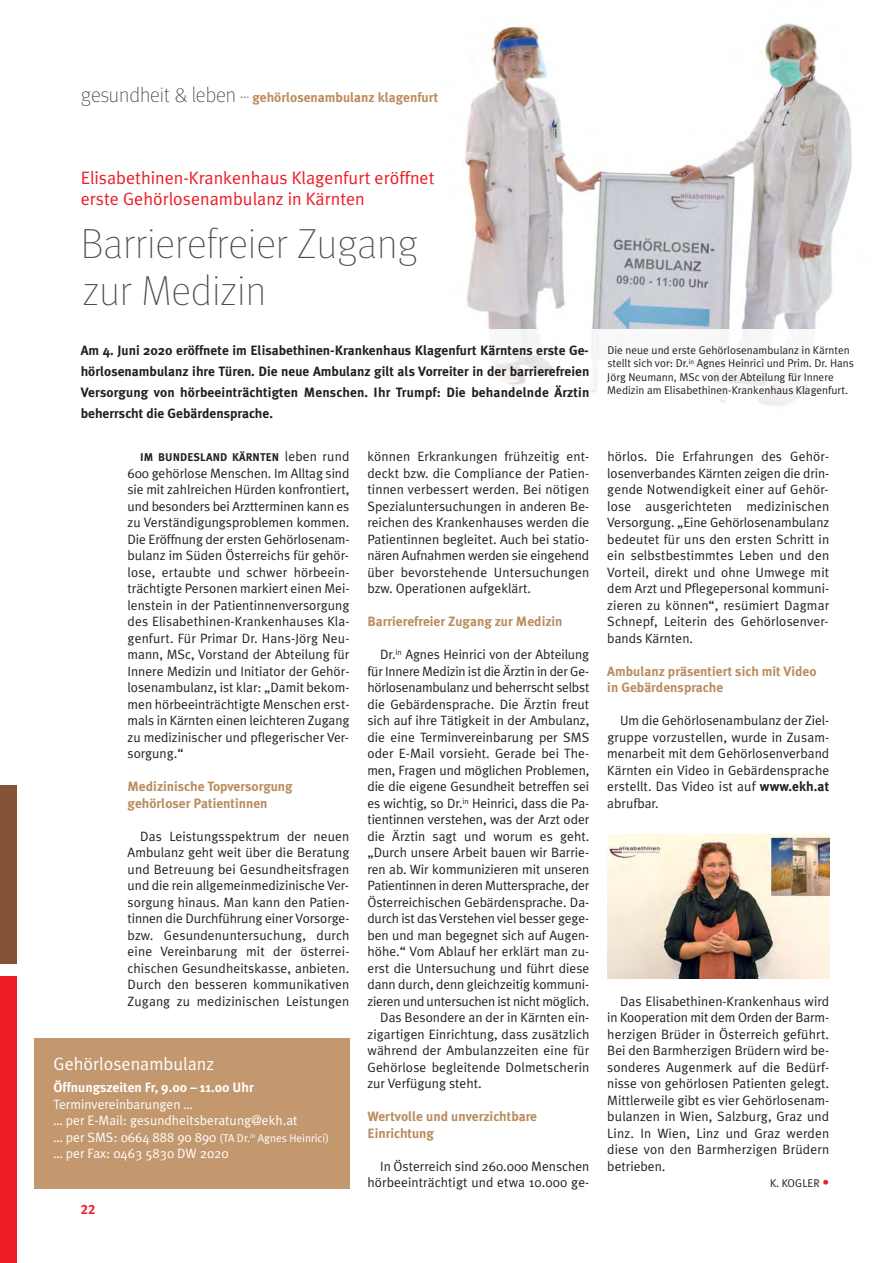
<style>
.page{position:relative;width:893px;height:1263px;background:#fff}
.page>*{position:absolute;margin:0;border:0;box-sizing:border-box;transform-origin:0 0}
.t1{font:100 42px/46.5px "Meta";color:#4c4c4e}
.t2{font:18px/21px "Meta Plus Normal";color:#ed1c24}
.t3{font:18px "Meta Plus Normal";color:#fff}
.t4{font:13.5px/16.5px "Meta Plus Normal";color:#231f20;text-align:justify}
.t5{font:700 13.5px/21px "Meta Plus";color:#231f20;text-align:justify}
.t6{font:700 13.5px/16.5px "Meta Plus";color:#ba8c5e}
.t7{font:13.5px/16.5px "Meta Plus Normal";color:#fff}
.t8{font:700 13.5px "Meta Plus";color:#fff}
.t9{font:13.5px "Meta Plus Bold Caps";color:#ed1c24}
.t10{font:11.25px/13.5px "Meta Plus Normal";color:#231f20}
.t11{font:700 11.25px "Meta Plus";letter-spacing:.01em;color:#231f20}
.s1{font-family:"Meta";font-weight:100;font-size:21px;color:#231f20}
.s2{font-family:"Meta Plus Normal";font-weight:400;font-size:13.5px}
.s3{font-family:"Meta Plus";font-weight:700}
.s4{font-family:"Meta Plus";font-weight:700;font-size:13.5px;color:#ed1c24}
.s5{font-size:11.25px}
</style>
<div class="page">
<img style="left:465px;top:23px;width:387px;height:307px">
<div style="left:0;top:785px;width:17px;height:179px;background:#845338"></div>
<div style="left:0;top:976px;width:17px;height:287px;background:#ed1c24"></div>
<img style="left:494px;top:330px;width:313px;height:76px">
<div style="left:34px;top:1037px;width:315px;height:151px;background:#c3986e"></div>
<img style="left:607px;top:834px;width:222px;height:145px">
<p class="t6" style="left:81px;top:90px;width:359px"><span class="s1">gesundheit &amp; leben</span> <sup>…</sup> gehörlosenambulanz klagenfurt</p>
<h2 class="t2" style="left:81px;top:169px;width:355px">Elisabethinen-Krankenhaus Klagenfurt eröffnet erste Gehörlosenambulanz in Kärnten</h2>
<h1 class="t1" style="left:81px;top:224px;width:339px">Barrierefreier Zugang zur Medizin</h1>
<p class="t5" style="left:81px;top:341px;width:510px">Am 4. Juni 2020 eröffnete im Elisabethinen-Krankenhaus Klagenfurt Kärntens erste Ge&shy;hörlosenambulanz ihre Türen. Die neue Ambulanz gilt als Vorreiter in der barrierefreien Versorgung von hörbeeinträchtigten Menschen. Ihr Trumpf: Die behandelnde Ärztin beherrscht die Gebärdensprache.</p>
<p class="t10" style="left:607px;top:344px;width:248px">Die neue und erste Gehörlosenambulanz in Kärnten stellt sich vor: Dr.<sup>in</sup> Agnes Heinrici und Prim. Dr. Hans Jörg Neumann, MSc von der Abteilung für Innere Medizin am Elisabethinen-Krankenhaus Klagenfurt.</p>
<p class="t11" style="left:140px;top:453px;width:211px">IM BUNDESLAND KÄRNTEN <span class="s2">leben rund</span></p>
<p class="t4" style="left:128px;top:466px;width:223px">600 gehörlose Menschen. Im Alltag sind sie mit zahlreichen Hürden konfrontiert, und besonders bei Arztterminen kann es zu Verständigungsproblemen kommen.<br>Die Eröffnung der ersten Gehörlosenam&shy;bulanz im Süden Österreichs für gehör&shy;lose, ertaubte und schwer hörbeein&shy;trächtigte Personen markiert einen Mei&shy;lenstein in der Patientinnenversorgung des Elisabethinen-Krankenhauses Kla&shy;genfurt. Für Primar Dr. Hans-Jörg Neu&shy;mann, MSc, Vorstand der Abteilung für Innere Medizin und Initiator der Gehör&shy;losenambulanz, ist klar: „Damit bekom&shy;men hörbeeinträchtigte Menschen erst&shy;mals in Kärnten einen leichteren Zugang zu medizinischer und pflegerischer Ver&shy;sorgung.“</p>
<p class="t6" style="left:128px;top:779px;width:167px">Medizinische Topversorgung gehörloser Patientinnen</p>
<p class="t4" style="left:128px;top:829px;width:223px;text-indent:13px">Das Leistungsspektrum der neuen Ambulanz geht weit über die Beratung und Betreuung bei Gesundheitsfragen und die rein allgemeinmedizinische Ver&shy;sorgung hinaus. Man kann den Patien&shy;tinnen die Durchführung einer Vorsorge&shy;bzw. Gesundenuntersuchung, durch eine Vereinbarung mit der österrei&shy;chischen Gesundheitskasse, anbieten.<br>Durch den besseren kommunikativen Zugang zu medizinischen Leistungen</p>
<p class="t4" style="left:607px;top:449px;width:223px">hörlos. Die Erfahrungen des Gehör - losenverbandes Kärnten zeigen die drin&shy;gende Notwendigkeit einer auf Gehör&shy;lose ausgerichteten medizinischen Versorgung. „Eine Gehörlosenambulanz bedeutet für uns den ersten Schritt in ein selbstbestimmtes Leben und den Vorteil, direkt und ohne Umwege mit dem Arzt und Pflegepersonal kommuni&shy;zieren zu können“, resümiert Dagmar Schnepf, Leiterin des Gehörlosenver&shy;bands Kärnten.</p>
<p class="t6" style="left:607px;top:664px;width:211px">Ambulanz präsentiert sich mit Video in Gebärdensprache</p>
<p class="t4" style="left:607px;top:713px;width:223px;text-indent:13px">Um die Gehörlosenambulanz der Ziel&shy;gruppe vorzustellen, wurde in Zusam&shy;menarbeit mit dem Gehörlosenverband Kärnten ein Video in Gebärdensprache erstellt. Das Video ist auf <span class="s3">www.ekh.at </span>abrufbar.</p>
<p class="t4" style="left:367px;top:449px;width:223px">können Erkrankungen frühzeitig ent&shy;deckt bzw. die Compliance der Patien&shy;tinnen verbessert werden. Bei nötigen Spezialuntersuchungen in anderen Be&shy;reichen des Krankenhauses werden die Patientinnen begleitet. Auch bei statio&shy;nären Aufnahmen werden sie eingehend über bevorstehende Untersuchungen bzw. Operationen aufgeklärt.</p>
<p class="t6" style="left:367px;top:614px;width:197px">Barrierefreier Zugang zur Medizin</p>
<p class="t4" style="left:380px;top:647px;width:211px">Dr.<sup>in</sup> Agnes Heinrici von der Abteilung</p>
<p class="t4" style="left:367px;top:664px;width:223px">für Innere Medizin ist die Ärztin in der Ge-</p>
<p class="t4" style="left:367px;top:680px;width:223px">hörlosenambulanz und beherrscht selbst</p>
<p class="t4" style="left:367px;top:697px;width:223px">die Gebärdensprache. Die Ärztin freut</p>
<p class="t4" style="left:367px;top:713px;width:223px">sich auf ihre Tätigkeit in der Ambulanz,</p>
<p class="t4" style="left:367px;top:730px;width:223px">die eine Terminvereinbarung per SMS</p>
<p class="t4" style="left:367px;top:746px;width:223px">oder E-Mail vorsieht. Gerade bei The-</p>
<p class="t4" style="left:367px;top:763px;width:223px">men, Fragen und möglichen Problemen,</p>
<p class="t4" style="left:367px;top:779px;width:223px">die die eigene Gesundheit betreffen sei</p>
<p class="t4" style="left:367px;top:796px;width:223px">es wichtig, so Dr.<sup>in</sup> Heinrici, dass die Pa-</p>
<p class="t4" style="left:367px;top:812px;width:223px">tientinnen verstehen, was der Arzt oder</p>
<p class="t4" style="left:367px;top:829px;width:223px">die Ärztin sagt und worum es geht.</p>
<p class="t4" style="left:367px;top:845px;width:223px">„Durch unsere Arbeit bauen wir Barrie-</p>
<p class="t4" style="left:367px;top:862px;width:223px">ren ab. Wir kommunizieren mit unseren</p>
<p class="t4" style="left:367px;top:878px;width:223px">Patientinnen in deren Muttersprache, der</p>
<p class="t4" style="left:367px;top:895px;width:223px">Österreichischen Gebärdensprache. Da-</p>
<p class="t4" style="left:367px;top:911px;width:223px">durch ist das Verstehen viel besser gege-</p>
<p class="t4" style="left:367px;top:928px;width:223px">ben und man begegnet sich auf Augen-</p>
<p class="t4" style="left:367px;top:944px;width:223px">höhe.“ Vom Ablauf her erklärt man zu-</p>
<p class="t4" style="left:367px;top:961px;width:223px">erst die Untersuchung und führt diese</p>
<p class="t4" style="left:367px;top:977px;width:223px">dann durch, denn gleichzeitig kommuni-</p>
<p class="t4" style="left:367px;top:994px;width:223px">zieren und untersuchen ist nicht möglich.</p>
<p class="t4" style="left:380px;top:1010px;width:211px">Das Besondere an der in Kärnten ein-</p>
<p class="t4" style="left:367px;top:1027px;width:223px">zigartigen Einrichtung, dass zusätzlich</p>
<p class="t4" style="left:367px;top:1043px;width:223px">während der Ambulanzzeiten eine für</p>
<p class="t4" style="left:367px;top:1060px;width:223px">Gehörlose begleitende Dolmetscherin</p>
<p class="t4" style="left:367px;top:1076px;width:116px">zur Verfügung steht.</p>
<p class="t6" style="left:367px;top:1109px;width:171px">Wertvolle und unverzichtbare<br>Einrichtung</p>
<p class="t4" style="left:367px;top:1159px;width:223px;text-align:right">In Österreich sind 260.000 Menschen hörbeeinträchtigt und etwa 10.000 ge-</p>
<p class="t4" style="left:607px;top:994px;width:223px;text-indent:13px">Das Elisabethinen-Krankenhaus wird in Kooperation mit dem Orden der Barm&shy;herzigen Brüder in Österreich geführt.<br>Bei den Barmherzigen Brüdern wird be&shy;sonderes Augenmerk auf die Bedürf&shy;nisse von gehörlosen Patienten gelegt.<br>Mittlerweile gibt es vier Gehörlosenam&shy;bulanzen in Wien, Salzburg, Graz und Linz. In Wien, Linz und Graz werden diese von den Barmherzigen Brüdern betrieben.</p>
<p class="t10" style="left:770px;top:1177px;width:61px">K. KOGLER <span class="s4">•</span></p>
<h2 class="t3" style="left:54px;top:1056px;width:162px">Gehörlosenambulanz</h2>
<p class="t8" style="left:54px;top:1082px;width:202px">Öffnungszeiten Fr, 9.00 – 11.00 Uhr</p>
<p class="t7" style="left:54px;top:1097px;width:277px">Terminvereinbarungen …<br>… per E-Mail: gesundheitsberatung@ekh.at<br>… per SMS: 0664 888 90 890 <span class="s5">(TA Dr.</span><sup>in</sup> <span class="s5">Agnes Heinrici) </span>… per Fax: 0463 5830 DW 2020</p>
<p class="t9" style="left:81px;top:1201px;width:16px">22</p>
</div>
